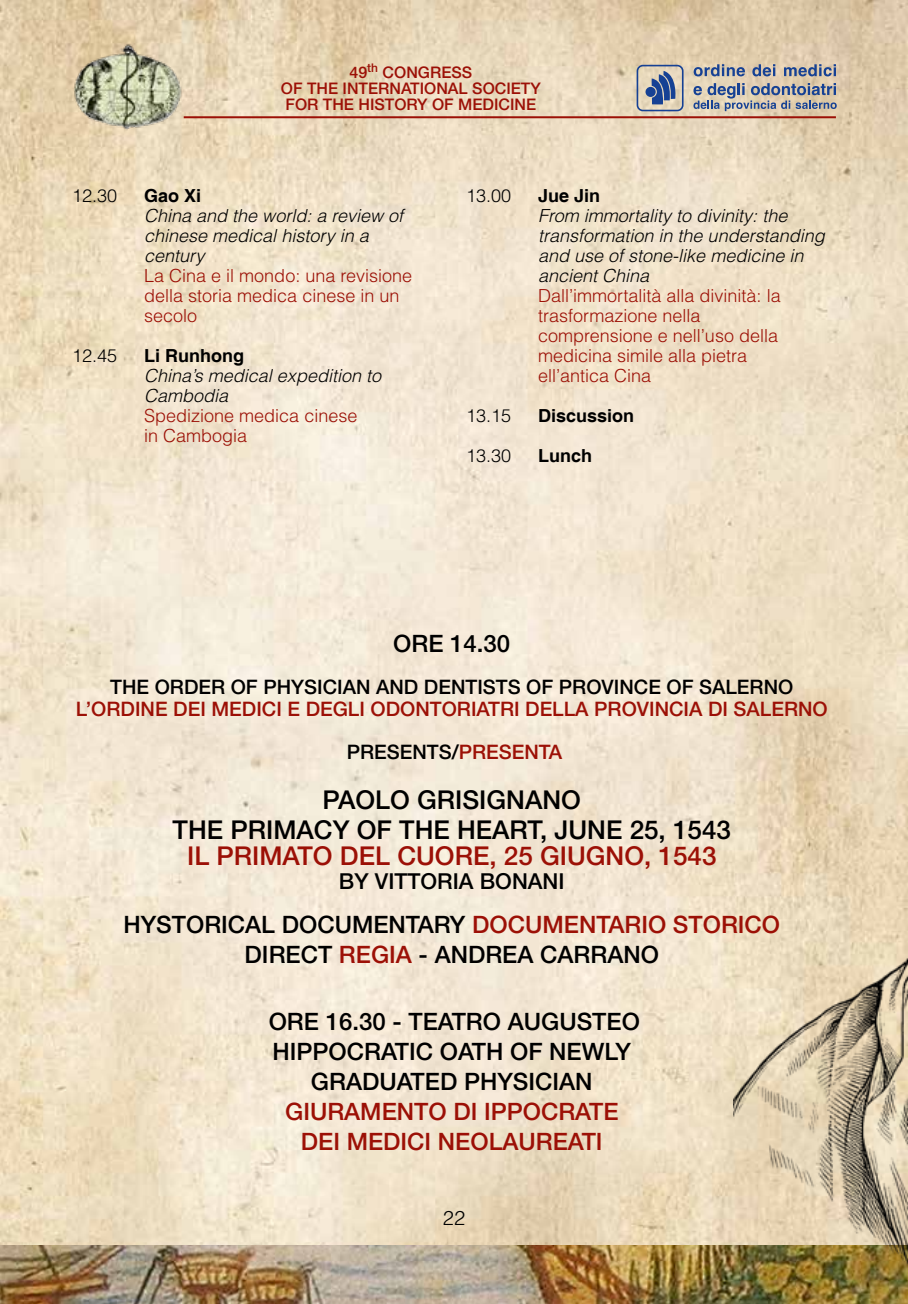
<style>
.page{position:relative;width:908px;height:1304px;background:#fff}
.page>*{position:absolute;margin:0;border:0;box-sizing:border-box;transform-origin:0 0}
.t1{font:500 26px/30px "Helvetica Neue LT Std";color:#000;text-align:center}
.t2{font:500 26px "Helvetica Neue LT Std";color:#9c1006}
.t3{font:500 24px/30px "Helvetica Neue LT Std";color:#000;text-align:center}
.t4{font:500 24px/30px "Helvetica Neue LT Std";color:#9c1006;text-align:center}
.t5{font:500 22px "Helvetica Neue LT Std";color:#000}
.t6{font:500 20px/43.2px "Helvetica Neue LT Std";color:#9c1006;text-align:center}
.t7{font:500 20px "Helvetica Neue LT Std";color:#000}
.t8{font:300 20px "Helvetica";color:#000}
.t9{font:300 18px/20px "Helvetica";color:#9c1006}
.t10{font:italic 300 18px/20px "Helvetica";color:#000}
.t11{font:700 18px "Helvetica";color:#000}
.t12{font:300 18px "Helvetica";color:#000}
.t13{font:500 16px/16px "Helvetica Neue LT Std";color:#9c1006;text-align:center}
.s1{color:#000}
.s2{color:#9c1006}
</style>
<div class="page">
<img style="left:0;top:0;width:907px;height:1246px">
<img style="left:73px;top:44px;width:111px;height:89px">
<svg style="left:693px;top:83px;width:143px;height:28px"></svg>
<svg style="left:693px;top:64px;width:51px;height:12px"></svg>
<svg style="left:752px;top:64px;width:23px;height:12px"></svg>
<svg style="left:783px;top:64px;width:52px;height:12px"></svg>
<svg style="left:636px;top:65px;width:47px;height:46px"></svg>
<hr style="left:184px;top:116px;width:651px;height:2px;background:#9c1006">
<img style="left:0;top:1246px;width:733px;height:58px">
<img style="left:733px;top:360px;width:174px;height:944px">
<p class="t13" style="left:281px;top:65px;width:261px">49<sup>th</sup> CONGRESS<br>OF THE INTERNATIONAL SOCIETY<br>FOR THE HISTORY OF MEDICINE</p>
<p class="t12" style="left:72px;top:184px;width:47px">12.30</p>
<p class="t11" style="left:144px;top:184px;width:59px">Gao Xi</p>
<p class="t10" style="left:144px;top:205px;width:260px">China and the world: a review of chinese medical history in a century</p>
<p class="t9" style="left:144px;top:265px;width:269px">La Cina e il mondo: una revisione della storia medica cinese in un secolo</p>
<p class="t12" style="left:72px;top:344px;width:47px">12.45</p>
<p class="t11" style="left:144px;top:344px;width:101px">Li Runhong</p>
<p class="t10" style="left:144px;top:365px;width:238px">China’s medical expedition to<br>Cambodia</p>
<p class="t9" style="left:144px;top:405px;width:215px">Spedizione medica cinese in Cambogia</p>
<p class="t12" style="left:466px;top:184px;width:47px">13.00</p>
<p class="t11" style="left:538px;top:184px;width:64px">Jue Jin</p>
<p class="t10" style="left:538px;top:205px;width:288px">From immortality to divinity: the transformation in the understanding and use of stone-like medicine in ancient China</p>
<p class="t9" style="left:538px;top:285px;width:244px">Dall’immortalità alla divinità: la trasformazione nella comprensione e nell’uso della medicina simile alla pietra ell’antica Cina</p>
<p class="t12" style="left:466px;top:404px;width:47px">13.15</p>
<p class="t11" style="left:538px;top:404px;width:98px">Discussion</p>
<p class="t12" style="left:466px;top:444px;width:47px">13.30</p>
<p class="t11" style="left:538px;top:444px;width:55px">Lunch</p>
<h2 class="t3" style="left:393px;top:628px;width:118px">ORE 14.30</h2>
<p class="t7" style="left:110px;top:675px;width:684px">THE ORDER OF PHYSICIAN AND DENTISTS OF PROVINCE OF SALERNO</p>
<p class="t6" style="left:76px;top:687px;width:753px">L’ORDINE DEI MEDICI E DEGLI ODONTORIATRI DELLA PROVINCIA DI SALERNO<br><span class="s1">PRESENTS/</span>PRESENTA</p>
<h1 class="t1" style="left:172px;top:784px;width:559px">PAOLO GRISIGNANO<br>THE PRIMACY OF THE HEART, JUNE 25, 1543</h1>
<h1 class="t2" style="left:187px;top:840px;width:530px">IL PRIMATO DEL CUORE, 25 GIUGNO, 1543</h1>
<p class="t5" style="left:339px;top:868px;width:227px">BY VITTORIA BONANI</p>
<h2 class="t3" style="left:123px;top:909px;width:658px">HYSTORICAL DOCUMENTARY <span class="s2">DOCUMENTARIO STORICO<br></span>DIRECT <span class="s2">REGIA</span> - ANDREA CARRANO</h2>
<h2 class="t3" style="left:268px;top:1006px;width:372px">ORE 16.30 - TEATRO AUGUSTEO<br>HIPPOCRATIC OATH OF NEWLY<br>GRADUATED PHYSICIAN</h2>
<h2 class="t4" style="left:285px;top:1096px;width:335px">GIURAMENTO DI IPPOCRATE<br>DEI MEDICI NEOLAUREATI</h2>
<p class="t8" style="left:442px;top:1205px;width:24px">22</p>
</div>
